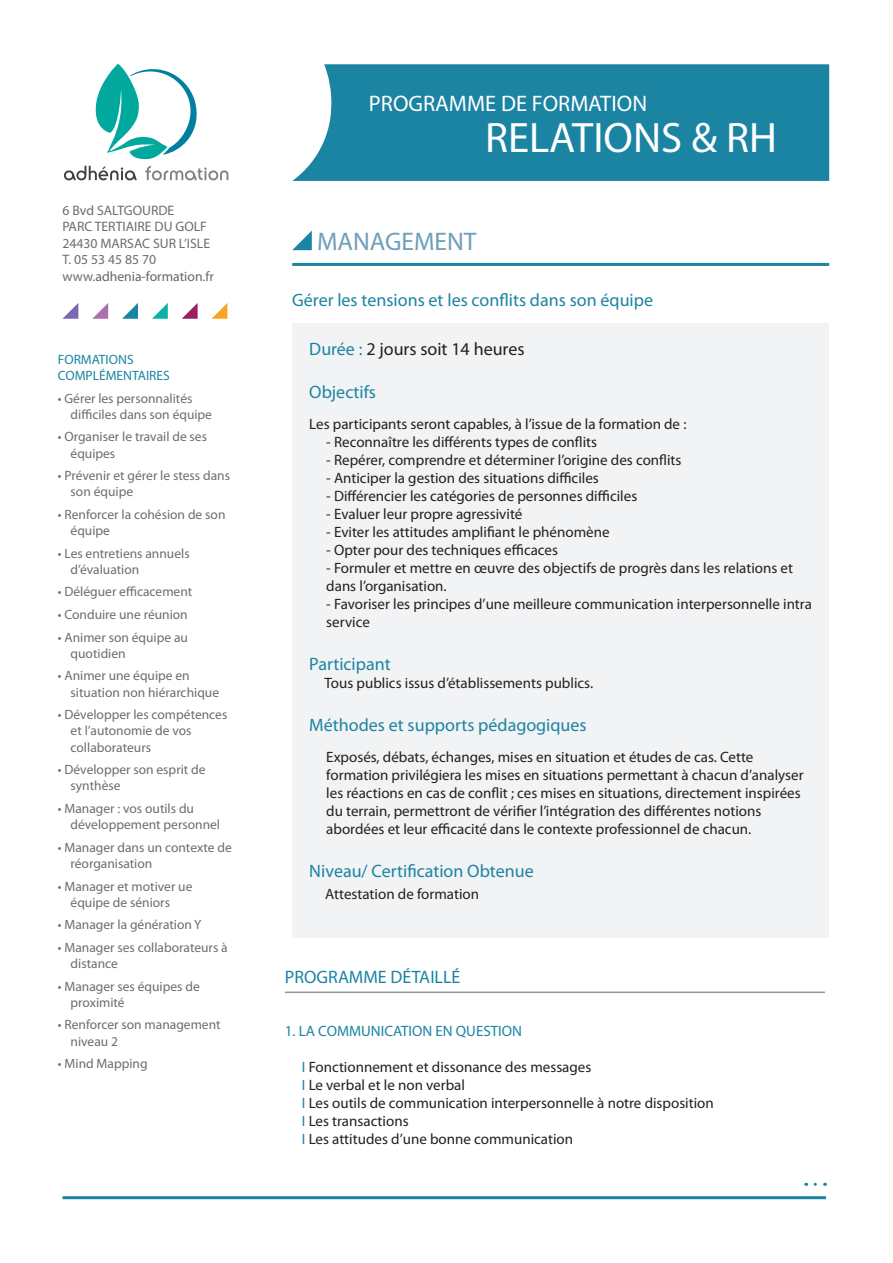
<style>
.page{position:relative;width:893px;height:1263px;background:#fff}
.page>*{position:absolute;margin:0;border:0;box-sizing:border-box;transform-origin:0 0}
.t1{font:42.75px "Myriad Pro";color:#fff}
.t2{font:25.5px "Myriad Pro";color:#6f9fb9}
.t3{font:22.5px "Myriad Pro";color:#fff}
.t4{font:18px "Myriad Pro";color:#1b84a3}
.t5{font:18px "Myriad Pro";color:#231f20}
.t6{font:15px/18px "Myriad Pro";color:#231f20}
.t7{font:15px "Myriad Pro";color:#1b84a3}
.t8{font:13.65px "Myriad Pro";color:#6c6d70}
.t9{font:13.65px "Myriad Pro";color:#686567}
.t10{font:13.5px/16.2px "Myriad Pro";color:#6c6d70}
.t11{font:13.5px "Myriad Pro";color:#1b84a3}
.s1{color:#6c6d70}
.s2{color:#1b84a3}
</style>
<div class="page">
<svg style="left:64px;top:166px;width:73px;height:14px"></svg>
<svg style="left:145px;top:166px;width:83px;height:14px"></svg>
<svg style="left:95px;top:64px;width:102px;height:96px"></svg>
<svg style="left:122px;top:303px;width:16px;height:16px"></svg>
<svg style="left:152px;top:303px;width:16px;height:16px"></svg>
<svg style="left:182px;top:303px;width:16px;height:16px"></svg>
<svg style="left:212px;top:303px;width:15px;height:16px"></svg>
<svg style="left:63px;top:303px;width:15px;height:16px"></svg>
<svg style="left:92px;top:303px;width:16px;height:16px"></svg>
<hr style="left:292px;top:263px;width:537px;height:3px;background:#1b84a3">
<svg style="left:292px;top:231px;width:20px;height:19px"></svg>
<div style="left:292px;top:323px;width:537px;height:615px;background:#f2f3f4"></div>
<hr style="left:63px;top:1196px;width:763px;height:3px;background:#1b84a3">
<svg style="left:815px;top:1183px;width:11px;height:3px"></svg>
<svg style="left:292px;top:64px;width:537px;height:117px;background:#298ba8"></svg>
<hr style="left:285px;top:991px;width:540px;height:2px;background:#939598">
<p class="t8" style="left:63px;top:202px;width:113px">6 Bvd SALTGOURDE</p>
<p class="t8" style="left:63px;top:218px;width:146px">PARC TERTIAIRE DU GOLF</p>
<p class="t8" style="left:63px;top:235px;width:149px">24430 MARSAC SUR L’ISLE</p>
<p class="t8" style="left:63px;top:251px;width:95px">T. 05 53 45 85 70</p>
<p class="t9" style="left:63px;top:268px;width:153px"><span class="s1">www.</span>adhenia-formation<span class="s1">.fr</span></p>
<p class="t11" style="left:58px;top:351px;width:77px">FORMATIONS</p>
<p class="t11" style="left:58px;top:367px;width:114px">COMPLÉMENTAIRES</p>
<p class="t10" style="left:71px;top:390px;width:143px;text-indent:-13px">• Gérer les personnalités difficiles dans son équipe</p>
<p class="t10" style="left:71px;top:428px;width:138px;text-indent:-13px">• Organiser le travail de ses équipes</p>
<p class="t10" style="left:71px;top:467px;width:161px;text-indent:-13px">• Prévenir et gérer le stess dans son équipe</p>
<p class="t10" style="left:71px;top:506px;width:156px;text-indent:-13px">• Renforcer la cohésion de son équipe</p>
<p class="t10" style="left:71px;top:545px;width:121px;text-indent:-13px">• Les entretiens annuels d’évaluation</p>
<p class="t10" style="left:58px;top:584px;width:136px">• Déléguer efficacement</p>
<p class="t10" style="left:58px;top:606px;width:131px">• Conduire une réunion</p>
<p class="t10" style="left:71px;top:629px;width:119px;text-indent:-13px">• Animer son équipe au quotidien</p>
<p class="t10" style="left:71px;top:668px;width:150px;text-indent:-13px">• Animer une équipe en situation non hiérarchique</p>
<p class="t10" style="left:71px;top:706px;width:158px;text-indent:-13px">• Développer les compétences et l’autonomie de vos collaborateurs</p>
<p class="t10" style="left:71px;top:761px;width:137px;text-indent:-13px">• Développer son esprit de synthèse</p>
<p class="t10" style="left:71px;top:800px;width:151px;text-indent:-13px">• Manager : vos outils du développement personnel</p>
<p class="t10" style="left:71px;top:839px;width:163px;text-indent:-13px">• Manager dans un contexte de réorganisation</p>
<p class="t10" style="left:71px;top:878px;width:123px;text-indent:-13px">• Manager et motiver ue équipe de séniors</p>
<p class="t10" style="left:58px;top:916px;width:145px">• Manager la génération Y</p>
<p class="t10" style="left:71px;top:939px;width:159px;text-indent:-13px">• Manager ses collaborateurs à distance</p>
<p class="t10" style="left:71px;top:978px;width:131px;text-indent:-13px">• Manager ses équipes de proximité</p>
<p class="t10" style="left:71px;top:1017px;width:152px;text-indent:-13px">• Renforcer son management niveau 2</p>
<p class="t10" style="left:58px;top:1055px;width:91px">• Mind Mapping</p>
<p class="t3" style="left:369px;top:90px;width:280px">PROGRAMME DE FORMATION</p>
<p class="t1" style="left:485px;top:112px;width:294px">RELATIONS &amp; RH</p>
<p class="t2" style="left:317px;top:226px;width:161px">MANAGEMENT</p>
<p class="t4" style="left:292px;top:289px;width:362px">Gérer les tensions et les conflits dans son équipe</p>
<p class="t5" style="left:309px;top:337px;width:217px"><span class="s2">Durée :</span> 2 jours soit 14 heures</p>
<p class="t4" style="left:309px;top:381px;width:68px">Objectifs</p>
<p class="t6" style="left:309px;top:414px;width:379px">Les participants seront capables, à l’issue de la formation de :</p>
<p class="t6" style="left:326px;top:432px;width:272px">- Reconnaître les différents types de conflits</p>
<p class="t6" style="left:326px;top:450px;width:357px">- Repérer, comprendre et déterminer l’origine des conflits</p>
<p class="t6" style="left:326px;top:468px;width:274px">- Anticiper la gestion des situations difficiles</p>
<p class="t6" style="left:326px;top:486px;width:312px">- Différencier les catégories de personnes difficiles</p>
<p class="t6" style="left:326px;top:504px;width:198px">- Evaluer leur propre agressivité</p>
<p class="t6" style="left:326px;top:522px;width:285px">- Eviter les attitudes amplifiant le phénomène</p>
<p class="t6" style="left:326px;top:540px;width:233px">- Opter pour des techniques efficaces</p>
<p class="t6" style="left:326px;top:558px;width:468px">- Formuler et mettre en œuvre des objectifs de progrès dans les relations et dans l’organisation.</p>
<p class="t6" style="left:326px;top:594px;width:487px">- Favoriser les principes d’une meilleure communication interpersonnelle intra service</p>
<p class="t4" style="left:309px;top:653px;width:83px">Participant</p>
<p class="t6" style="left:325px;top:673px;width:270px">Tous publics issus d’établissements publics.</p>
<p class="t4" style="left:309px;top:714px;width:279px">Méthodes et supports pédagogiques</p>
<p class="t6" style="left:326px;top:747px;width:479px">Exposés, débats, échanges, mises en situation et études de cas. Cette formation privilégiera les mises en situations permettant à chacun d’analyser les réactions en cas de conflit ; ces mises en situations, directement inspirées du terrain, permettront de vérifier l’intégration des différentes notions abordées et leur efficacité dans le contexte professionnel de chacun.</p>
<p class="t4" style="left:309px;top:860px;width:226px">Niveau/ Certification Obtenue</p>
<p class="t6" style="left:325px;top:885px;width:155px">Attestation de formation</p>
<p class="t4" style="left:285px;top:966px;width:177px">PROGRAMME DÉTAILLÉ</p>
<p class="t7" style="left:285px;top:1022px;width:239px">1. LA COMMUNICATION EN QUESTION</p>
<p class="t6" style="left:302px;top:1058px;width:413px"><span class="s2">I</span> Fonctionnement et dissonance des messages<br><span class="s2">I</span> Le verbal et le non verbal<br><span class="s2">I</span> Les outils de communication interpersonnelle à notre disposition <span class="s2">I</span> Les transactions<br><span class="s2">I</span> Les attitudes d’une bonne communication</p>
</div>
